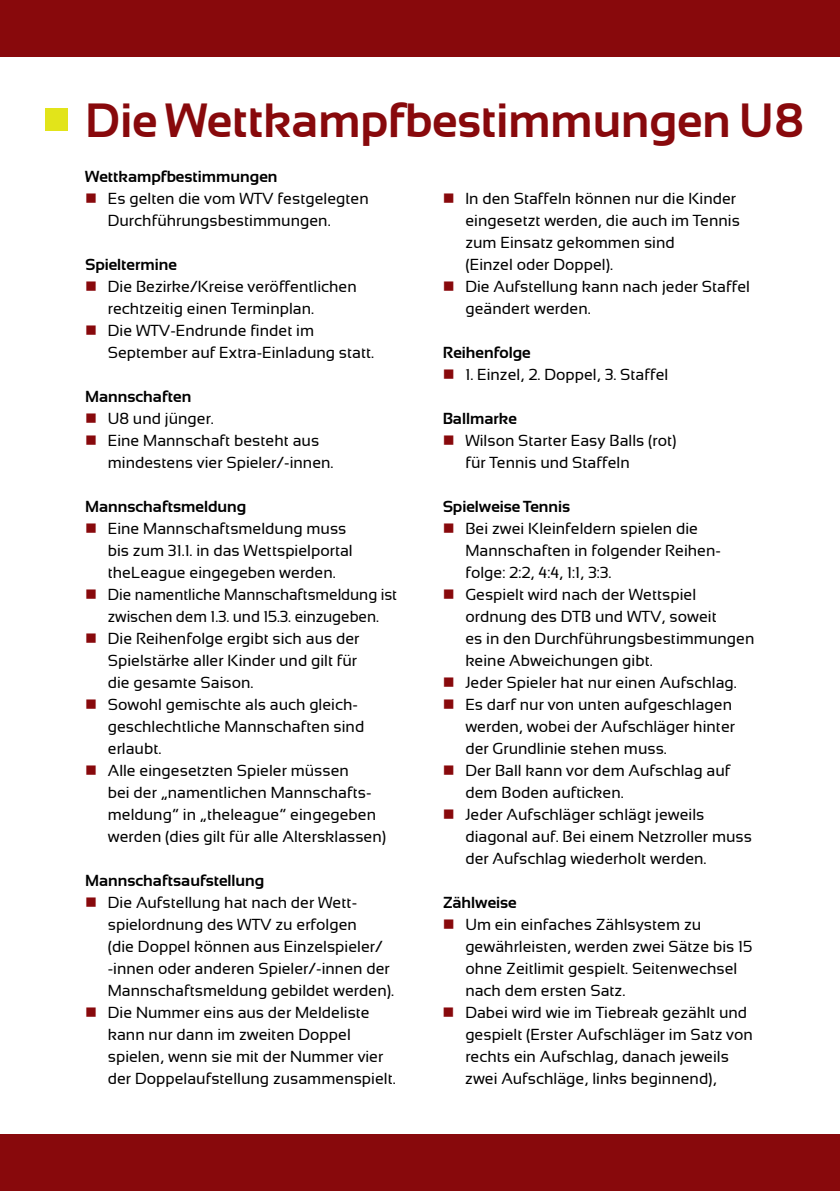
<style>
.page{position:relative;width:840px;height:1191px;background:#fff}
.page>*{position:absolute;margin:0;border:0;box-sizing:border-box;transform-origin:0 0}
.t1{font:700 48px "Sansation";color:#88090c}
.t2{font:16px/22px "Sansation";color:#000}
.t3{font:700 16px "Sansation";color:#000}
.s1{color:#88090c}
</style>
<div class="page">
<div style="left:0;top:1134px;width:839px;height:57px;background:#88090c"></div>
<div style="left:0;top:0;width:839px;height:57px;background:#88090c"></div>
<div style="left:45px;top:109px;width:23px;height:22px;background:#e2e41a"></div>
<h1 class="t1" style="left:85px;top:94px;width:718px">Die Wettkampfbestimmungen U8</h1>
<p class="t3" style="left:85px;top:168px;width:194px">Wettkampfbestimmungen</p>
<p class="t2" style="left:108px;top:188px;width:262px;text-indent:-23px"><span class="s1">■</span> Es gelten die vom WTV festgelegten<br>Durchführungsbestimmungen.</p>
<p class="t3" style="left:85px;top:256px;width:93px">Spieltermine</p>
<p class="t2" style="left:108px;top:276px;width:250px;text-indent:-23px"><span class="s1">■</span> Die Bezirke/Kreise veröffentlichen rechtzeitig einen Terminplan.</p>
<p class="t2" style="left:108px;top:320px;width:268px;text-indent:-23px"><span class="s1">■</span> Die WTV-Endrunde findet im<br>September auf Extra-Einladung statt.</p>
<p class="t3" style="left:85px;top:388px;width:108px">Mannschaften</p>
<p class="t2" style="left:85px;top:408px;width:130px"><span class="s1">■</span> U8 und jünger.</p>
<p class="t2" style="left:108px;top:430px;width:227px;text-indent:-23px"><span class="s1">■</span> Eine Mannschaft besteht aus mindestens vier Spieler/-innen.</p>
<p class="t3" style="left:85px;top:498px;width:163px">Mannschaftsmeldung</p>
<p class="t2" style="left:108px;top:518px;width:246px;text-indent:-23px"><span class="s1">■</span> Eine Mannschaftsmeldung muss bis zum 31.1. in das Wettspielportal theLeague eingegeben werden.</p>
<p class="t2" style="left:85px;top:584px;width:313px;text-align:center"><span class="s1">■</span> Die namentliche Mannschaftsmeldung ist zwischen dem 1.3. und 15.3. einzugeben.</p>
<p class="t2" style="left:108px;top:628px;width:253px;text-indent:-23px"><span class="s1">■</span> Die Reihenfolge ergibt sich aus der<br>Spielstärke aller Kinder und gilt für die gesamte Saison.</p>
<p class="t2" style="left:108px;top:694px;width:258px;text-indent:-23px"><span class="s1">■</span> Sowohl gemischte als auch gleich&shy;geschlechtliche Mannschaften sind erlaubt.</p>
<p class="t2" style="left:108px;top:760px;width:280px;text-indent:-23px"><span class="s1">■</span> Alle eingesetzten Spieler müssen<br>bei der „namentlichen Mannschafts&shy;meldung“ in „theleague“ eingegeben werden (dies gilt für alle Altersklassen)</p>
<p class="t3" style="left:85px;top:872px;width:181px">Mannschaftsaufstellung</p>
<p class="t2" style="left:108px;top:892px;width:288px;text-indent:-23px"><span class="s1">■</span> Die Aufstellung hat nach der Wett&shy;spielordnung des WTV zu erfolgen<br>(die Doppel können aus Einzelspieler/ -innen oder anderen Spieler/-innen der Mannschaftsmeldung gebildet werden).</p>
<p class="t2" style="left:108px;top:1002px;width:289px;text-indent:-23px"><span class="s1">■</span> Die Nummer eins aus der Meldeliste kann nur dann im zweiten Doppel spielen, wenn sie mit der Nummer vier der Doppelaufstellung zusammenspielt.</p>
<p class="t2" style="left:465px;top:188px;width:276px;text-indent:-23px"><span class="s1">■</span> In den Staffeln können nur die Kinder eingesetzt werden, die auch im Tennis zum Einsatz gekommen sind<br>(Einzel oder Doppel).</p>
<p class="t2" style="left:465px;top:276px;width:286px;text-indent:-23px"><span class="s1">■</span> Die Aufstellung kann nach jeder Staffel geändert werden.</p>
<p class="t3" style="left:442px;top:344px;width:90px">Reihenfolge</p>
<p class="t2" style="left:442px;top:364px;width:227px"><span class="s1">■</span> 1. Einzel, 2. Doppel, 3. Staffel</p>
<p class="t3" style="left:442px;top:410px;width:76px">Ballmarke</p>
<p class="t2" style="left:465px;top:430px;width:213px;text-indent:-23px"><span class="s1">■</span> Wilson Starter Easy Balls (rot) für Tennis und Staffeln</p>
<p class="t3" style="left:442px;top:498px;width:129px">Spielweise Tennis</p>
<p class="t2" style="left:465px;top:518px;width:257px;text-indent:-23px"><span class="s1">■</span> Bei zwei Kleinfeldern spielen die<br>Mannschaften in folgender Reihen&shy;folge: 2:2, 4:4, 1:1, 3:3.</p>
<p class="t2" style="left:465px;top:584px;width:290px;text-indent:-23px"><span class="s1">■</span> Gespielt wird nach der Wettspiel ordnung des DTB und WTV, soweit<br>es in den Durchführungsbestimmungen keine Abweichungen gibt.</p>
<p class="t2" style="left:442px;top:672px;width:295px"><span class="s1">■</span> Jeder Spieler hat nur einen Aufschlag.</p>
<p class="t2" style="left:465px;top:694px;width:271px;text-indent:-23px"><span class="s1">■</span> Es darf nur von unten aufgeschlagen werden, wobei der Aufschläger hinter der Grundlinie stehen muss.</p>
<p class="t2" style="left:465px;top:760px;width:266px;text-indent:-23px"><span class="s1">■</span> Der Ball kann vor dem Aufschlag auf dem Boden aufticken.</p>
<p class="t2" style="left:465px;top:804px;width:288px;text-indent:-23px"><span class="s1">■</span> Jeder Aufschläger schlägt jeweils diagonal auf. Bei einem Netzroller muss der Aufschlag wiederholt werden.</p>
<p class="t3" style="left:442px;top:894px;width:76px">Zählweise</p>
<p class="t2" style="left:465px;top:914px;width:288px;text-indent:-23px"><span class="s1">■</span> Um ein einfaches Zählsystem zu gewährleisten, werden zwei Sätze bis 15 ohne Zeitlimit gespielt. Seitenwechsel nach dem ersten Satz.</p>
<p class="t2" style="left:465px;top:1002px;width:289px;text-indent:-23px"><span class="s1">■</span> Dabei wird wie im Tiebreak gezählt und gespielt (Erster Aufschläger im Satz von rechts ein Aufschlag, danach jeweils zwei Aufschläge, links beginnend),</p>
</div>
